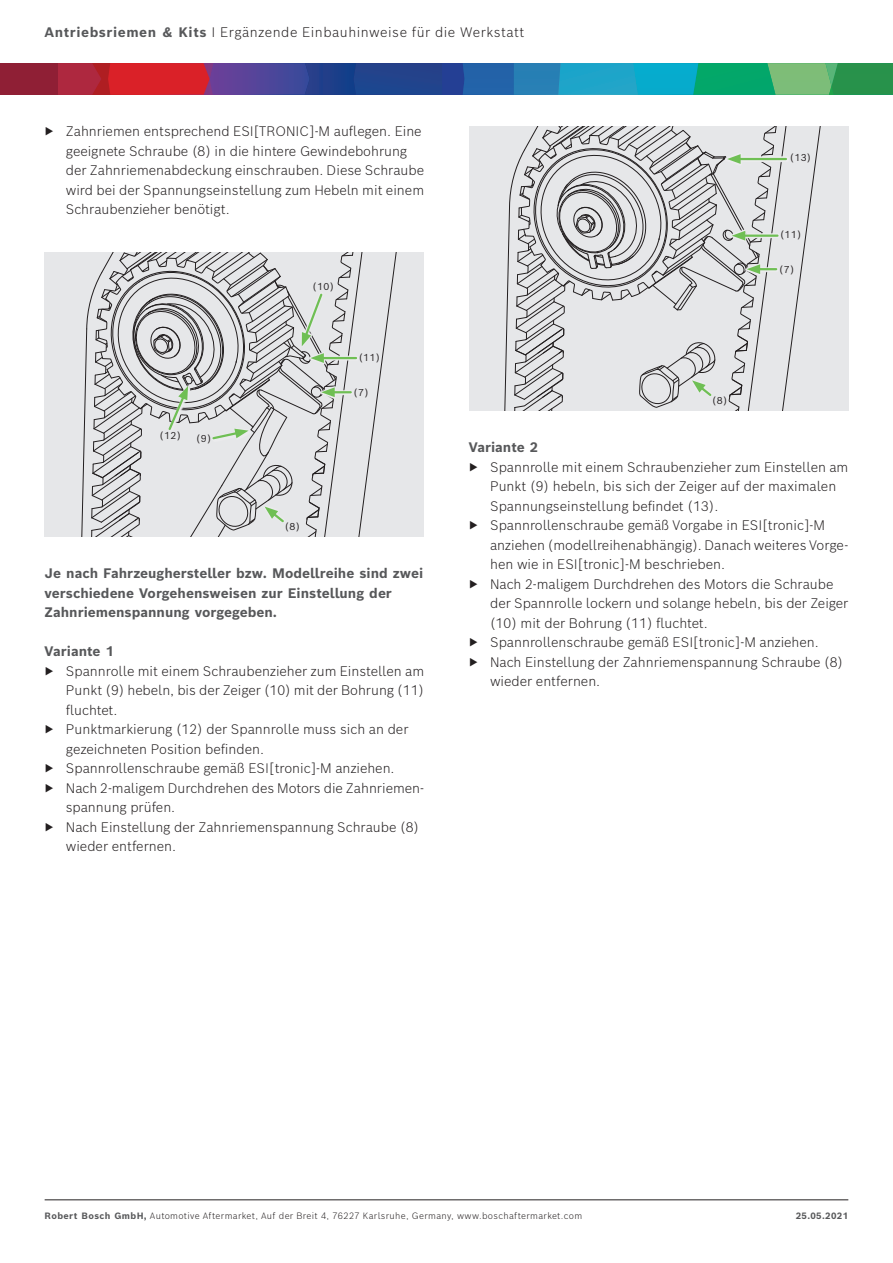
<style>
.page{position:relative;width:893px;height:1263px;background:#fff}
.page>*{position:absolute;margin:0;border:0;box-sizing:border-box;transform-origin:0 0}
.t1{font:300 13.5px/19.5px "Bosch Sans";color:#231f20}
.t2{font:700 13.5px/19.5px "Bosch Sans";color:#57585a}
.t3{font:300 13.5px "Bosch Sans";letter-spacing:.04em;color:#231f20}
.t4{font:9.75px "Bosch Sans";letter-spacing:.03em;color:#231f20}
.t5{font:300 9px "Bosch Sans";letter-spacing:.04em;color:#231f20}
.t6{font:700 9px "Bosch Sans";letter-spacing:.04em;color:#57585a}
.s1{font-weight:700;color:#57585a}
</style>
<div class="page">
<div style="left:0;top:63px;width:58px;height:32px;background:#8f1f35"></div>
<svg style="left:58px;top:63px;width:835px;height:32px;background:#476a81"></svg>
<hr style="left:45px;top:1199px;width:803px;height:1px;background:#231f20">
<div style="left:469px;top:126px;width:379px;height:285px;background:#e6e7e9"></div>
<div style="left:45px;top:252px;width:379px;height:285px;background:#e6e7e9"></div>
<svg style="left:81px;top:253px;width:316px;height:284px"></svg>
<svg style="left:504px;top:126px;width:317px;height:284px"></svg>
<p class="t3" style="left:45px;top:23px;width:481px"><span class="s1">Antriebsriemen &amp; Kits</span> I Ergänzende Einbauhinweise für die Werkstatt</p>
<p class="t1" style="left:66px;top:121px;width:360px;text-indent:-21px">▶ Zahnriemen entsprechend ESI[TRONIC]-M auflegen. Eine geeignete Schraube (8) in die hintere Gewindebohrung der Zahnriemenabdeckung einschrauben. Diese Schraube wird bei der Spannungseinstellung zum Hebeln mit einem Schraubenzieher benötigt.</p>
<p class="t4" style="left:313px;top:280px;width:23px">(10)</p>
<p class="t4" style="left:359px;top:351px;width:23px">(11)</p>
<p class="t4" style="left:354px;top:386px;width:17px">(7)</p>
<p class="t4" style="left:712px;top:394px;width:17px">(8)</p>
<p class="t4" style="left:790px;top:151px;width:23px">(13)</p>
<p class="t4" style="left:780px;top:228px;width:23px">(11)</p>
<p class="t4" style="left:779px;top:263px;width:17px">(7)</p>
<p class="t4" style="left:159px;top:429px;width:23px">(12)</p>
<p class="t4" style="left:196px;top:432px;width:17px">(9)</p>
<p class="t4" style="left:285px;top:520px;width:17px">(8)</p>
<p class="t2" style="left:45px;top:564px;width:380px">Je nach Fahrzeughersteller bzw. Modellreihe sind zwei verschiedene Vorgehensweisen zur Einstellung der<br>Zahnriemenspannung vorgegeben.</p>
<p class="t2" style="left:45px;top:642px;width:71px">Variante 1</p>
<p class="t1" style="left:45px;top:661px;width:381px">▶ Spannrolle mit einem Schraubenzieher zum Einstellen am</p>
<p class="t1" style="left:66px;top:680px;width:360px">Punkt (9) hebeln, bis der Zeiger (10) mit der Bohrung (11)</p>
<p class="t1" style="left:66px;top:700px;width:53px">fluchtet.</p>
<p class="t1" style="left:45px;top:719px;width:365px">▶ Punktmarkierung (12) der Spannrolle muss sich an der</p>
<p class="t1" style="left:66px;top:739px;width:200px">gezeichneten Position befinden.</p>
<p class="t1" style="left:45px;top:758px;width:351px">▶ Spannrollenschraube gemäß ESI[tronic]-M anziehen.</p>
<p class="t1" style="left:45px;top:778px;width:381px">▶ Nach 2-maligem Durchdrehen des Motors die Zahnriemen-</p>
<p class="t1" style="left:66px;top:797px;width:111px">spannung prüfen.</p>
<p class="t1" style="left:45px;top:817px;width:376px">▶ Nach Einstellung der Zahnriemenspannung Schraube (8)</p>
<p class="t1" style="left:66px;top:836px;width:112px">wieder entfernen.</p>
<p class="t2" style="left:469px;top:437px;width:71px">Variante 2</p>
<p class="t1" style="left:469px;top:457px;width:381px">▶ Spannrolle mit einem Schraubenzieher zum Einstellen am</p>
<p class="t1" style="left:490px;top:476px;width:348px">Punkt (9) hebeln, bis sich der Zeiger auf der maximalen</p>
<p class="t1" style="left:490px;top:496px;width:230px">Spannungseinstellung befindet (13).</p>
<p class="t1" style="left:469px;top:515px;width:358px">▶ Spannrollenschraube gemäß Vorgabe in ESI[tronic]-M</p>
<p class="t1" style="left:490px;top:535px;width:360px">anziehen (modellreihenabhängig). Danach weiteres Vorge-</p>
<p class="t1" style="left:490px;top:554px;width:237px">hen wie in ESI[tronic]-M beschrieben.</p>
<p class="t1" style="left:469px;top:574px;width:366px">▶ Nach 2-maligem Durchdrehen des Motors die Schraube</p>
<p class="t1" style="left:490px;top:593px;width:360px">der Spannrolle lockern und solange hebeln, bis der Zeiger</p>
<p class="t1" style="left:490px;top:613px;width:219px">(10) mit der Bohrung (11) fluchtet.</p>
<p class="t1" style="left:469px;top:632px;width:351px">▶ Spannrollenschraube gemäß ESI[tronic]-M anziehen.</p>
<p class="t1" style="left:469px;top:652px;width:376px">▶ Nach Einstellung der Zahnriemenspannung Schraube (8)</p>
<p class="t1" style="left:490px;top:671px;width:112px">wieder entfernen.</p>
<p class="t5" style="left:45px;top:1210px;width:539px"><span class="s1">Robert Bosch GmbH,</span> Automotive Aftermarket, Auf der Breit 4, 76227 Karlsruhe, Germany, www.boschaftermarket.com</p>
<p class="t6" style="left:796px;top:1210px;width:54px">25.05.2021</p>
</div>
